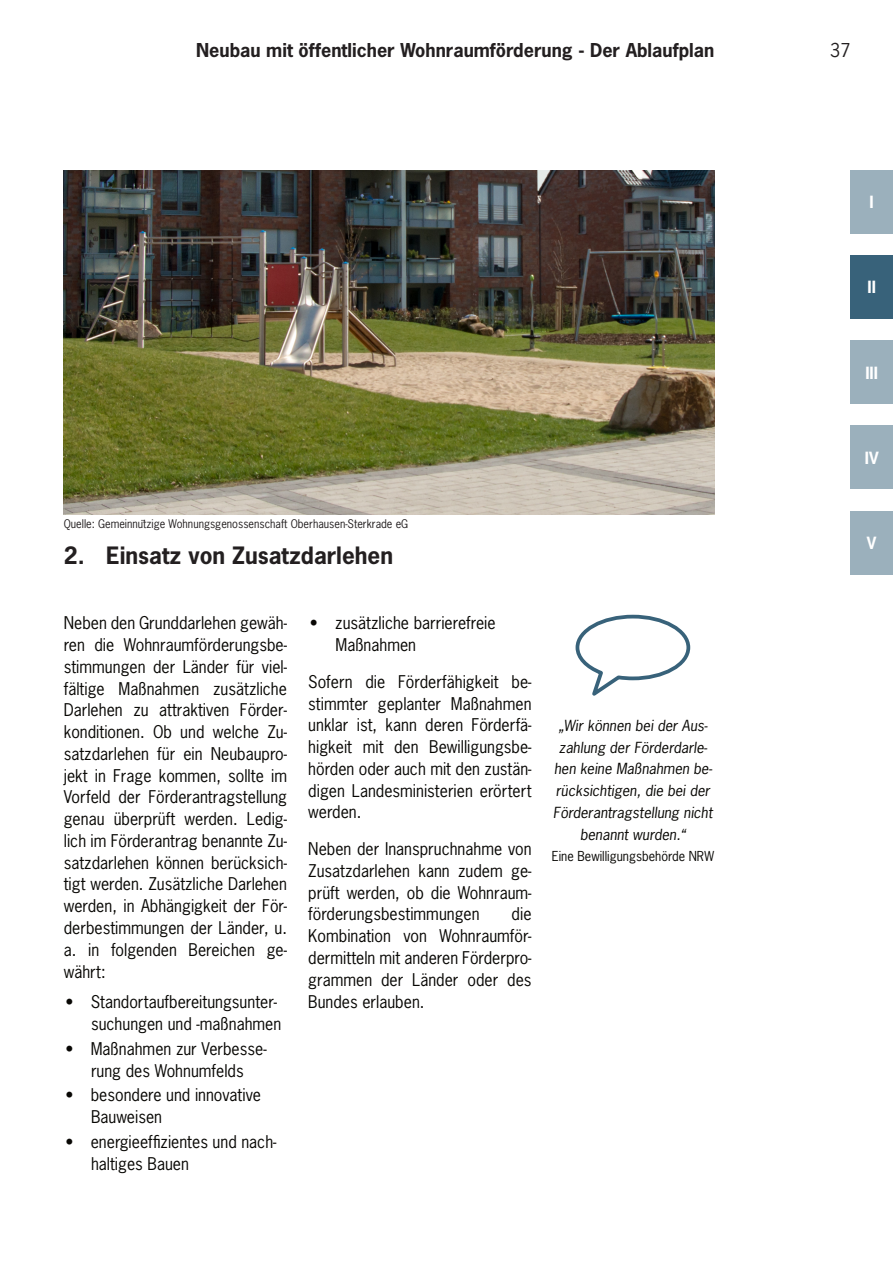
<style>
.page{position:relative;width:893px;height:1263px;background:#fff}
.page>*{position:absolute;margin:0;border:0;box-sizing:border-box;transform-origin:0 0}
.t1{font:700 22.5px "News Gothic Std";color:#231f20}
.t2{font:700 18px "News Gothic Std";color:#231f20}
.t3{font:18px "News Gothic Std";color:#231f20}
.t4{font:16.5px/21.8px "News Gothic Std";color:#080704;text-align:justify}
.t5{font:700 15.9px "News Gothic Std";letter-spacing:-.005em;color:#fff}
.t6{font:italic 14.4px/21.8px "News Gothic Std";color:#080704;text-align:center}
.t7{font:12.9px "News Gothic Std";color:#080704}
.t8{font:11.25px "News Gothic Std";color:#231f20}
.s1{font-family:"Arial"}
</style>
<div class="page">
<svg style="left:575px;top:614px;width:116px;height:82px"></svg>
<div style="left:850px;top:511px;width:43px;height:63px;background:#9bb0bc"></div>
<div style="left:850px;top:425px;width:43px;height:64px;background:#9bb0bc"></div>
<div style="left:850px;top:340px;width:43px;height:64px;background:#9bb0bc"></div>
<div style="left:850px;top:170px;width:43px;height:64px;background:#9bb0bc"></div>
<div style="left:850px;top:255px;width:43px;height:64px;background:#38627a"></div>
<img style="left:64px;top:170px;width:650px;height:345px">
<p class="t2" style="left:196px;top:43px;width:520px">Neubau mit öffentlicher Wohnraumförderung - Der Ablaufplan</p>
<p class="t3" style="left:830px;top:43px;width:22px">37</p>
<p class="t8" style="left:64px;top:519px;width:346px">Quelle: Gemeinnu<span class="s1">̈</span>tzige Wohnungsgenossenschaft Oberhausen-Sterkrade eG</p>
<h1 class="t1" style="left:64px;top:547px;width:331px">2. Einsatz von Zusatzdarlehen</h1>
<p class="t4" style="left:64px;top:614px;width:225px">Neben den Grunddarlehen gewäh&shy;ren die Wohnraumförderungsbe&shy;stimmungen der Länder für viel&shy;fältige Maßnahmen zusätzliche Darlehen zu attraktiven Förder&shy;konditionen. Ob und welche Zu&shy;satzdarlehen für ein Neubaupro&shy;jekt in Frage kommen, sollte im Vorfeld der Förderantragstellung genau überprüft werden. Ledig&shy;lich im Förderantrag benannte Zu&shy;satzdarlehen können berücksich&shy;tigt werden. Zusätzliche Darlehen werden, in Abhängigkeit der För&shy;derbestimmungen der Länder, u. a. in folgenden Bereichen ge&shy;währt:</p>
<p class="t4" style="left:65px;top:993px;width:217px;text-align:right">• Standortaufbereitungsunter&shy;suchungen und -maßnahmen</p>
<p class="t4" style="left:65px;top:1039px;width:203px;text-align:center">• Maßnahmen zur Verbesse&shy;rung des Wohnumfelds</p>
<p class="t4" style="left:91px;top:1086px;width:172px;text-indent:-26px">• besondere und innovative<br>Bauweisen</p>
<p class="t4" style="left:91px;top:1132px;width:187px;text-indent:-26px">• energieeffizientes und nach&shy;haltiges Bauen</p>
<p class="t4" style="left:335px;top:614px;width:162px;text-indent:-26px">• zusätzliche barrierefreie<br>Maßnahmen</p>
<p class="t4" style="left:308px;top:672px;width:225px">Sofern die Förderfähigkeit be&shy;stimmter geplanter Maßnahmen unklar ist, kann deren Förderfä&shy;higkeit mit den Bewilligungsbe&shy;hörden oder auch mit den zustän&shy;digen Landesministerien erörtert werden.</p>
<p class="t4" style="left:308px;top:840px;width:225px">Neben der Inanspruchnahme von Zusatzdarlehen kann zudem ge&shy;prüft werden, ob die Wohnraum&shy;förderungsbestimmungen</p>
<p class="t4" style="left:308px;top:905px;width:225px;text-indent:203px">die Kombination von Wohnraumför&shy;dermitteln mit anderen Förderpro&shy;grammen der Länder oder des Bundes erlauben.</p>
<p class="t6" style="left:553px;top:716px;width:161px">„Wir können bei der Aus&shy;zahlung der Förderdarle&shy;hen keine Maßnahmen be&shy;rücksichtigen, die bei der<br>Förderantragstellung nicht benannt wurden.“</p>
<p class="t7" style="left:552px;top:851px;width:164px">Eine Bewilligungsbehörde NRW</p>
<p class="t5" style="left:870px;top:196px;width:6px">I</p>
<p class="t5" style="left:867px;top:281px;width:10px">II</p>
<p class="t5" style="left:865px;top:366px;width:14px">III</p>
<p class="t5" style="left:865px;top:451px;width:15px">IV</p>
<p class="t5" style="left:867px;top:537px;width:11px">V</p>
</div>
